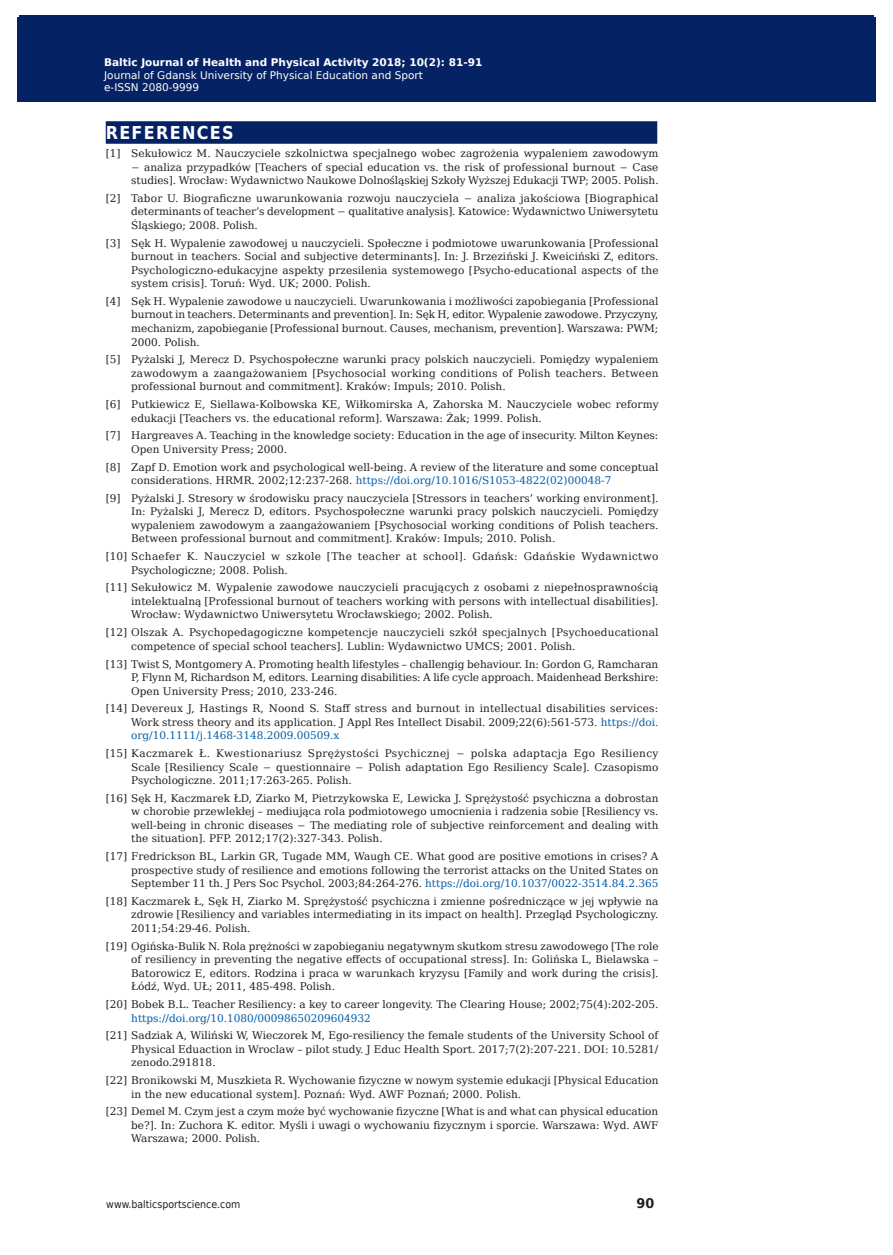
<style>
.page{position:relative;width:893px;height:1255px;background:#fff}
.page>*{position:absolute;margin:0;border:0;box-sizing:border-box;transform-origin:0 0}
.t1{font:700 17.85px "DejaVu Sans Condensed";letter-spacing:.07em;color:#fff}
.t2{font:700 13.35px "DejaVu Sans";color:#231f20;scale:.96 1}
.t3{font:10.5px/13.5px "DejaVu Serif";color:#231f20;text-align:justify}
.t4{font:10.5px/13.5px "DejaVu Serif";letter-spacing:.02em;color:#231f20}
.t5{font:10.5px/13.5px "DejaVu Serif";letter-spacing:.03em;color:#231f20}
.t6{font:10.5px/12.6px "DejaVu Sans Condensed";color:#fff}
.t7{font:10.5px/12.6px "DejaVu Sans";color:#fff}
.t8{font:700 10.5px "DejaVu Sans";color:#fff}
.t9{font:10.5px "DejaVu Serif";color:#015dab}
.t10{font:10.5px "DejaVu Sans Condensed";color:#231f20}
.s1{font-family:"Geometric 415 Lt EU"}
.s2{color:#015dab}
</style>
<div class="page">
<div style="left:17px;top:17px;width:859px;height:85px;background:#052265"></div>
<div style="left:106px;top:121px;width:551px;height:23px;background:#052265"></div>
<div style="left:19px;top:15px;width:855px;height:85px;background:#052265"></div>
<p class="t6" style="left:108px;top:55px;width:341px">Szczesna-Kaczmarek A<br>Blood K+ concentration balance after prolonged submaximal exercise...</p>
<p class="t8" style="left:104px;top:54px;width:380px">Baltic Journal of Health and Physical Activity 2018; 10(2): 81-91</p>
<p class="t7" style="left:104px;top:68px;width:320px">Journal of Gdansk University of Physical Education and Sport e-ISSN 2080-9999</p>
<h1 class="t1" style="left:106px;top:118px;width:129px">REFERENCES</h1>
<p class="t3" style="left:131px;top:146px;width:529px;text-indent:-26px">[1] Sekułowicz M. Nauczyciele szkolnictwa specjalnego wobec zagrożenia wypaleniem zawodowym <span class="s1">−</span> analiza przypadków [Teachers of special education vs. the risk of professional burnout <span class="s1">−</span> Case studies]. Wrocław: Wydawnictwo Naukowe Dolnośląskiej Szkoły Wyższej Edukacji TWP; 2005. Polish.</p>
<p class="t3" style="left:131px;top:191px;width:529px;text-indent:-26px">[2] Tabor U. Biograficzne uwarunkowania rozwoju nauczyciela <span class="s1">−</span> analiza jakościowa [Biographical determinants of teacher’s development <span class="s1">−</span> qualitative analysis]. Katowice: Wydawnictwo Uniwersytetu Śląskiego; 2008. Polish.</p>
<p class="t3" style="left:131px;top:236px;width:529px;text-indent:-26px">[3] Sęk H. Wypalenie zawodowej u nauczycieli. Społeczne i podmiotowe uwarunkowania [Professional burnout in teachers. Social and subjective determinants]. In: J. Brzeziński J. Kweiciński Z, editors.<br>Psychologiczno-edukacyjne aspekty przesilenia systemowego [Psycho-educational aspects of the system crisis]. Toruń: Wyd. UK; 2000. Polish.</p>
<p class="t3" style="left:131px;top:294px;width:529px;text-indent:-26px">[4] Sęk H. Wypalenie zawodowe u nauczycieli. Uwarunkowania i możliwości zapobiegania [Professional burnout in teachers. Determinants and prevention]. In: Sęk H, editor. Wypalenie zawodowe. Przyczyny, mechanizm, zapobieganie [Professional burnout. Causes, mechanism, prevention]. Warszawa: PWM; 2000. Polish.</p>
<p class="t3" style="left:131px;top:352px;width:529px;text-indent:-26px">[5] Pyżalski J, Merecz D. Psychospołeczne warunki pracy polskich nauczycieli. Pomiędzy wypaleniem zawodowym a zaangażowaniem [Psychosocial working conditions of Polish teachers. Between professional burnout and commitment]. Kraków: Impuls; 2010. Polish.</p>
<p class="t3" style="left:131px;top:397px;width:529px;text-indent:-26px">[6] Putkiewicz E, Siellawa-Kolbowska KE, Wiłkomirska A, Zahorska M. Nauczyciele wobec reformy edukacji [Teachers vs. the educational reform]. Warszawa: Żak; 1999. Polish.</p>
<p class="t3" style="left:131px;top:428px;width:529px;text-indent:-26px">[7] Hargreaves A. Teaching in the knowledge society: Education in the age of insecurity. Milton Keynes:<br>Open University Press; 2000.</p>
<p class="t3" style="left:131px;top:460px;width:529px;text-indent:-26px">[8] Zapf D. Emotion work and psychological well-being. A review of the literature and some conceptual considerations. HRMR. 2002;12:237-268. <span class="s2">https://doi.org/10.1016/S1053-4822(02)00048-7</span></p>
<p class="t3" style="left:131px;top:491px;width:529px;text-indent:-26px">[9] Pyżalski J. Stresory w środowisku pracy nauczyciela [Stressors in teachers’ working environment].<br>In: Pyżalski J, Merecz D, editors. Psychospołeczne warunki pracy polskich nauczycieli. Pomiędzy wypaleniem zawodowym a zaangażowaniem [Psychosocial working conditions of Polish teachers.<br>Between professional burnout and commitment]. Kraków: Impuls; 2010. Polish.</p>
<p class="t5" style="left:131px;top:549px;width:529px;text-indent:-26px">[10] Schaefer K. Nauczyciel w szkole [The teacher at school]. Gdańsk: Gdańskie Wydawnictwo<br>Psychologiczne; 2008. Polish.</p>
<p class="t3" style="left:131px;top:580px;width:529px;text-indent:-26px">[11] Sekułowicz M. Wypalenie zawodowe nauczycieli pracujących z osobami z niepełnosprawnością intelektualną [Professional burnout of teachers working with persons with intellectual disabilities].<br>Wrocław: Wydawnictwo Uniwersytetu Wrocławskiego; 2002. Polish.</p>
<p class="t4" style="left:131px;top:625px;width:529px;text-indent:-26px">[12] Olszak A. Psychopedagogiczne kompetencje nauczycieli szkół specjalnych [Psychoeducational competence of special school teachers]. Lublin: Wydawnictwo UMCS; 2001. Polish.</p>
<p class="t3" style="left:131px;top:656px;width:529px;text-indent:-26px">[13] Twist S, Montgomery A. Promoting health lifestyles – challengig behaviour. In: Gordon G, Ramcharan P, Flynn M, Richardson M, editors. Learning disabilities: A life cycle approach. Maidenhead Berkshire:<br>Open University Press; 2010, 233-246.</p>
<p class="t3" style="left:131px;top:701px;width:529px;text-indent:-26px">[14] Devereux J, Hastings R, Noond S. Staff stress and burnout in intellectual disabilities services:<br>Work stress theory and its application. J Appl Res Intellect Disabil. 2009;22(6):561-573. <span class="s2">https://doi. org/10.1111/j.1468-3148.2009.00509.x</span></p>
<p class="t3" style="left:131px;top:746px;width:529px;text-indent:-26px">[15] Kaczmarek Ł. Kwestionariusz Sprężystości Psychicznej <span class="s1">−</span> polska adaptacja Ego Resiliency Scale [Resiliency Scale <span class="s1">−</span> questionnaire <span class="s1">−</span> Polish adaptation Ego Resiliency Scale]. Czasopismo Psychologiczne. 2011;17:263-265. Polish.</p>
<p class="t3" style="left:131px;top:791px;width:529px;text-indent:-26px">[16] Sęk H, Kaczmarek ŁD, Ziarko M, Pietrzykowska E, Lewicka J. Sprężystość psychiczna a dobrostan w chorobie przewlekłej – mediująca rola podmiotowego umocnienia i radzenia sobie [Resiliency vs. well-being in chronic diseases <span class="s1">−</span> The mediating role of subjective reinforcement and dealing with the situation]. PFP. 2012;17(2):327-343. Polish.</p>
<p class="t3" style="left:131px;top:849px;width:529px;text-indent:-26px">[17] Fredrickson BL, Larkin GR, Tugade MM, Waugh CE. What good are positive emotions in crises? A prospective study of resilience and emotions following the terrorist attacks on the United States on September 11 th. J Pers Soc Psychol. 2003;84:264-276. <span class="s2">https://doi.org/10.1037/0022-3514.84.2.365</span></p>
<p class="t3" style="left:131px;top:894px;width:529px;text-indent:-26px">[18] Kaczmarek Ł, Sęk H, Ziarko M. Sprężystość psychiczna i zmienne pośredniczące w jej wpływie na zdrowie [Resiliency and variables intermediating in its impact on health]. Przegląd Psychologiczny.<br>2011;54:29-46. Polish.</p>
<p class="t3" style="left:131px;top:938px;width:529px;text-indent:-26px">[19] Ogińska-Bulik N. Rola prężności w zapobieganiu negatywnym skutkom stresu zawodowego [The role of resiliency in preventing the negative effects of occupational stress]. In: Golińska L, Bielawska – Batorowicz E, editors. Rodzina i praca w warunkach kryzysu [Family and work during the crisis].<br>Łódź, Wyd. UŁ; 2011, 485-498. Polish.</p>
<p class="t3" style="left:106px;top:997px;width:554px">[20] Bobek B.L. Teacher Resiliency: a key to career longevity. The Clearing House; 2002;75(4):202-205.</p>
<p class="t9" style="left:131px;top:1009px;width:241px">https://doi.org/10.1080/00098650209604932</p>
<p class="t3" style="left:131px;top:1028px;width:529px;text-indent:-26px">[21] Sadziak A, Wiliński W, Wieczorek M, Ego-resiliency the female students of the University School of Physical Eduaction in Wroclaw – pilot study. J Educ Health Sport. 2017;7(2):207-221. DOI: 10.5281/ zenodo.291818.</p>
<p class="t3" style="left:131px;top:1073px;width:529px;text-indent:-26px">[22] Bronikowski M, Muszkieta R. Wychowanie fizyczne w nowym systemie edukacji [Physical Education in the new educational system]. Poznań: Wyd. AWF Poznań; 2000. Polish.</p>
<p class="t3" style="left:131px;top:1104px;width:529px;text-indent:-26px">[23] Demel M. Czym jest a czym może być wychowanie fizyczne [What is and what can physical education be?]. In: Zuchora K. editor. Myśli i uwagi o wychowaniu fizycznym i sporcie. Warszawa: Wyd. AWF Warszawa; 2000. Polish.</p>
<p class="t10" style="left:106px;top:1195px;width:136px">www.balticsportscience.com</p>
<p class="t2" style="left:636px;top:1192px;width:20px">90</p>
</div>
